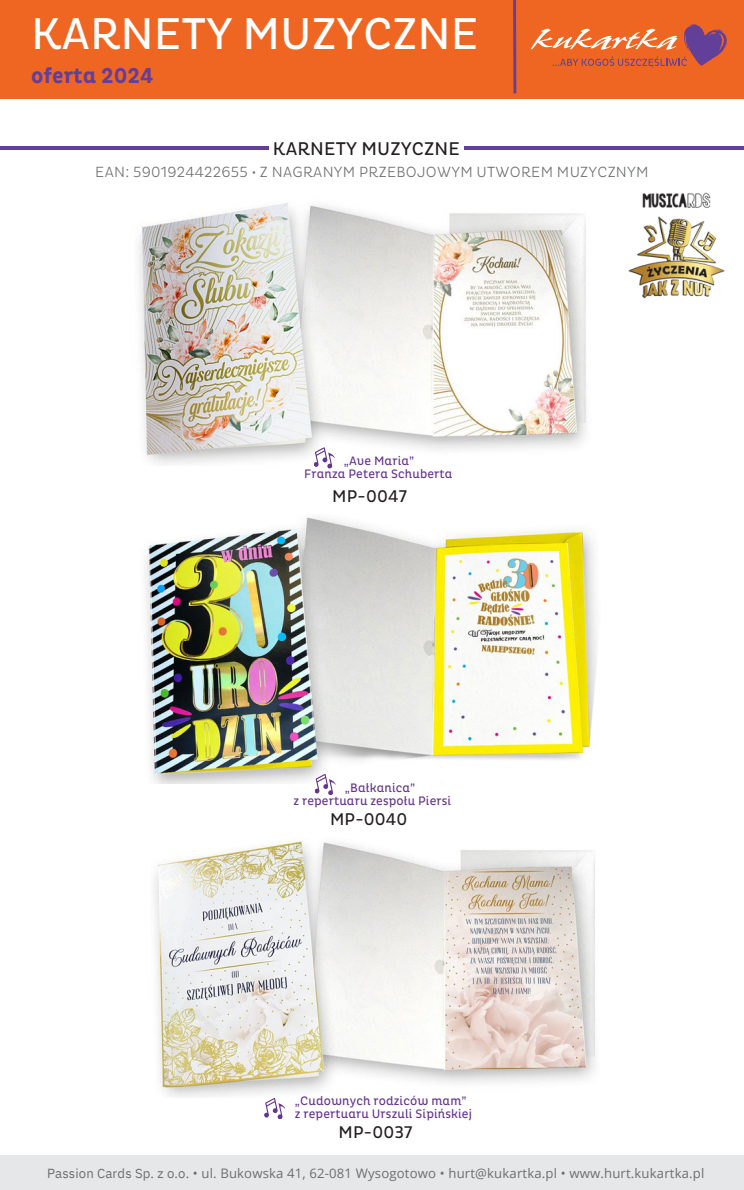
<style>
.page{position:relative;width:744px;height:1190px;background:#fff}
.page>*{position:absolute;margin:0;border:0;box-sizing:border-box;transform-origin:0 0}
.t1{font:45.38px "Pluto Cond";color:#fff}
.t2{font:700 21.88px "Pluto Cond";color:#623f98}
.t3{font:18.75px "Pluto Cond";letter-spacing:.01em;color:#231f20}
.t4{font:17.25px "Pluto Cond";letter-spacing:.01em;color:#231f20}
.t5{font:300 15px "Pluto Cond";letter-spacing:.02em;color:#6d6e70}
.t6{font:13.12px "Open Sans";letter-spacing:.015em;color:#6d6e70}
.t7{font:12.5px "Pluto Cond";letter-spacing:.01em;color:#64358c}
.s1{font-family:"IBM Plex Sans"}
</style>
<div class="page">
<div style="left:0;top:1155px;width:743px;height:35px;background:#e6e7e8"></div>
<div style="left:0;top:0;width:743px;height:98px;background:#ef6623"></div>
<svg style="left:530px;top:24px;width:196px;height:44px"></svg>
<hr style="left:513px;top:0;width:3px;height:93px;background:#623f98">
<hr style="left:464px;top:146px;width:265px;height:4px;background:#623f98">
<hr style="left:518px;top:146px;width:225px;height:4px;background:#623f98">
<hr style="left:0;top:146px;width:268px;height:4px;background:#623f98">
<img style="left:138px;top:203px;width:448px;height:261px">
<img style="left:628px;top:192px;width:97px;height:107px">
<svg style="left:310px;top:447px;width:27px;height:22px"></svg>
<img style="left:144px;top:517px;width:453px;height:266px">
<svg style="left:311px;top:773px;width:26px;height:22px"></svg>
<img style="left:154px;top:841px;width:442px;height:256px">
<svg style="left:264px;top:1098px;width:21px;height:21px"></svg>
<h3 class="t1" style="left:31px;top:7px;width:448px">KARNETY MUZYCZNE</h3>
<h3 class="t2" style="left:31px;top:63px;width:124px">oferta 2024</h3>
<p class="t3" style="left:273px;top:138px;width:188px">KARNETY MUZYCZNE</p>
<p class="t5" style="left:95px;top:163px;width:554px">EAN: 5901924422655 • Z NAGRANYM PRZEBOJOWYM UTWOREM MUZYCZNYM</p>
<h2 class="t7" style="left:344px;top:454px;width:72px">„Ave Maria”</h2>
<p class="t7" style="left:304px;top:467px;width:150px">Franza Petera Schuberta</p>
<p class="t4" style="left:332px;top:486px;width:76px">MP-0047</p>
<p class="t7" style="left:345px;top:780px;width:72px">„Bałkanica”</p>
<p class="t7" style="left:293px;top:793px;width:159px">z repertuaru zespołu Piersi</p>
<p class="t4" style="left:330px;top:809px;width:79px">MP-0040</p>
<p class="t7" style="left:295px;top:1093px;width:173px">„Cudownych rodziców mam”</p>
<p class="t7" style="left:295px;top:1106px;width:178px">z repertuaru Urszuli Sipińskiej</p>
<p class="t4" style="left:338px;top:1121px;width:75px">MP-0037</p>
<p class="t6" style="left:47px;top:1164px;width:658px"><span class="s1">Passion Cards Sp. z o.o.</span> • ul. Bukowska 41, 62-081 Wysogotowo • hurt@kukartka.pl • www.hurt.kukartka.pl</p>
</div>
